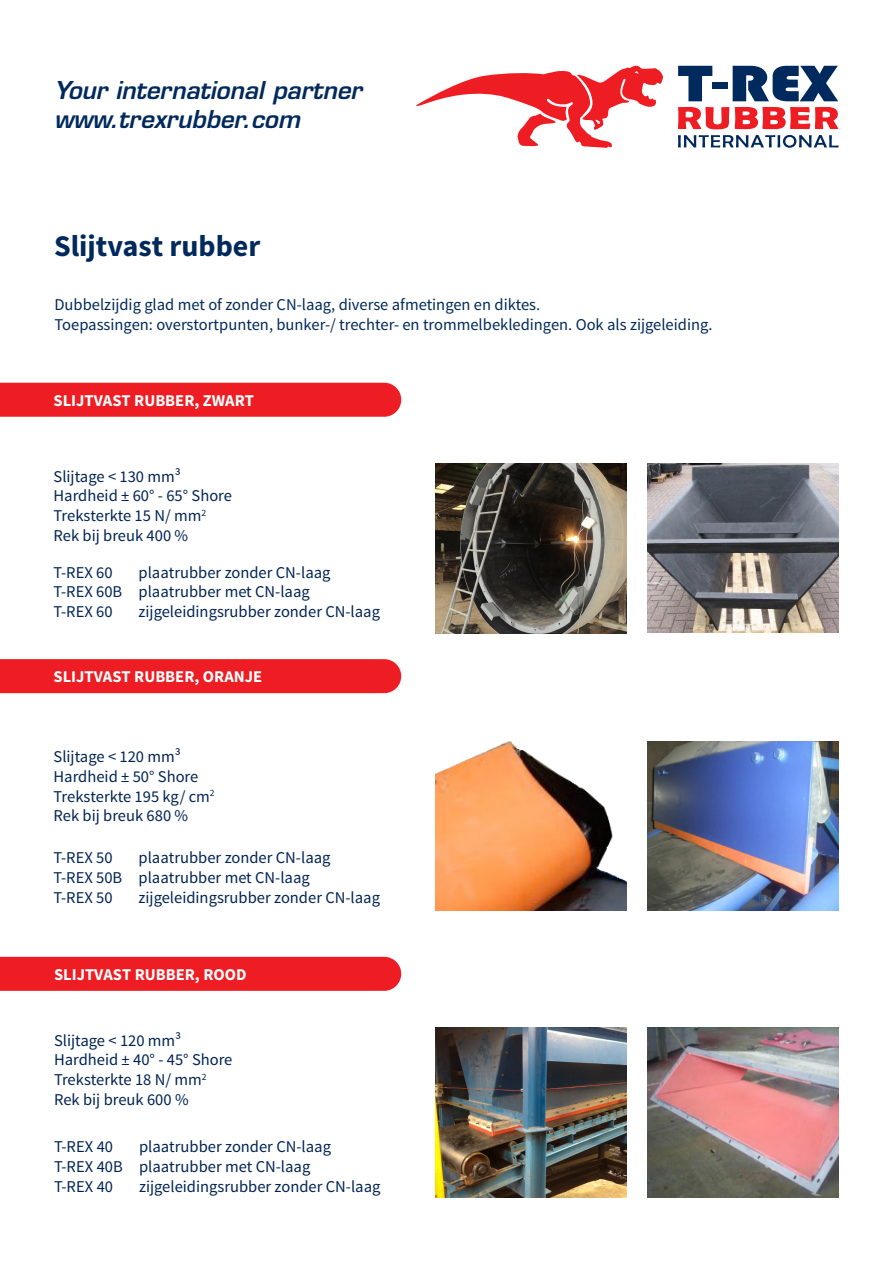
<style>
.page{position:relative;width:893px;height:1263px;background:#fff}
.page>*{position:absolute;margin:0;border:0;box-sizing:border-box;transform-origin:0 0}
.t1{font:700 30px "Source Sans Pro";color:#00295c}
.t2{font:italic 600 24px/28.8px "Eurostile LT Std";color:#00295c}
.t3{font:16.5px "Source Sans Pro";color:#002455}
.t4{font:16.5px "Source Sans Pro";color:#00295c}
.Kopregels{font:700 16.5px "Source Sans Pro";color:#fff}
</style>
<div class="page">
<svg style="left:416px;top:65px;width:247px;height:83px"></svg>
<svg style="left:733px;top:66px;width:105px;height:35px"></svg>
<div style="left:713px;top:82px;width:15px;height:7px;background:#00295d"></div>
<svg style="left:678px;top:66px;width:34px;height:35px"></svg>
<svg style="left:678px;top:135px;width:160px;height:13px"></svg>
<svg style="left:735px;top:107px;width:103px;height:22px"></svg>
<svg style="left:678px;top:107px;width:51px;height:22px"></svg>
<img style="left:648px;top:1027px;width:191px;height:170px">
<img style="left:647px;top:741px;width:191px;height:169px">
<img style="left:648px;top:463px;width:191px;height:170px">
<img style="left:435px;top:741px;width:191px;height:169px">
<img style="left:435px;top:1027px;width:191px;height:170px">
<img style="left:435px;top:463px;width:191px;height:170px">
<div style="left:0;top:383px;width:401px;height:34px;background:#ee1d23"></div>
<div style="left:0;top:957px;width:401px;height:34px;background:#ee1d23"></div>
<div style="left:0;top:659px;width:401px;height:34px;background:#ee1d23"></div>
<h2 class="t2" style="left:54px;top:76px;width:309px">Your international partner www.trexrubber.com</h2>
<p class="t1" style="left:54px;top:227px;width:208px">Slijtvast rubber</p>
<p class="t4" style="left:54px;top:294px;width:487px">Dubbelzijdig glad met of zonder CN-laag, diverse afmetingen en diktes.</p>
<p class="t4" style="left:54px;top:314px;width:660px">Toepassingen: overstortpunten, bunker-/ trechter- en trommelbekledingen. Ook als zijgeleiding.</p>
<p class="Kopregels" style="left:54px;top:390px;width:202px">SLIJTVAST RUBBER, ZWART</p>
<p class="t3" style="left:54px;top:466px;width:129px">Slijtage &lt; 130 mm³</p>
<p class="t3" style="left:54px;top:486px;width:180px">Hardheid ± 60° - 65° Shore</p>
<p class="t3" style="left:54px;top:505px;width:154px">Treksterkte 15 N/ mm<sup>2</sup></p>
<p class="t3" style="left:54px;top:525px;width:136px">Rek bij breuk 400 %</p>
<p class="t3" style="left:54px;top:562px;width:61px">T-REX 60</p>
<p class="t3" style="left:139px;top:562px;width:193px">plaatrubber zonder CN-laag</p>
<p class="t3" style="left:54px;top:582px;width:258px">T-REX 60B plaatrubber met CN-laag</p>
<p class="t3" style="left:54px;top:601px;width:61px">T-REX 60</p>
<p class="t3" style="left:139px;top:601px;width:243px">zijgeleidingsrubber zonder CN-laag</p>
<p class="Kopregels" style="left:54px;top:666px;width:210px">SLIJTVAST RUBBER, ORANJE</p>
<p class="t3" style="left:54px;top:746px;width:129px">Slijtage &lt; 120 mm³</p>
<p class="t3" style="left:54px;top:766px;width:146px">Hardheid ± 50° Shore</p>
<p class="t3" style="left:54px;top:786px;width:163px">Treksterkte 195 kg/ cm<sup>2</sup></p>
<p class="t3" style="left:54px;top:805px;width:136px">Rek bij breuk 680 %</p>
<p class="t3" style="left:54px;top:847px;width:61px">T-REX 50</p>
<p class="t3" style="left:139px;top:847px;width:193px">plaatrubber zonder CN-laag</p>
<p class="t3" style="left:54px;top:867px;width:258px">T-REX 50B plaatrubber met CN-laag</p>
<p class="t3" style="left:54px;top:887px;width:61px">T-REX 50</p>
<p class="t3" style="left:139px;top:887px;width:243px">zijgeleidingsrubber zonder CN-laag</p>
<p class="Kopregels" style="left:54px;top:964px;width:194px">SLIJTVAST RUBBER, ROOD</p>
<p class="t3" style="left:54px;top:1030px;width:129px">Slijtage &lt; 120 mm³</p>
<p class="t3" style="left:54px;top:1050px;width:180px">Hardheid ± 40° - 45° Shore</p>
<p class="t3" style="left:54px;top:1069px;width:154px">Treksterkte 18 N/ mm<sup>2</sup></p>
<p class="t3" style="left:54px;top:1089px;width:136px">Rek bij breuk 600 %</p>
<p class="t3" style="left:54px;top:1136px;width:61px">T-REX 40</p>
<p class="t3" style="left:139px;top:1136px;width:193px">plaatrubber zonder CN-laag</p>
<p class="t3" style="left:54px;top:1156px;width:258px">T-REX 40B plaatrubber met CN-laag</p>
<p class="t3" style="left:54px;top:1176px;width:61px">T-REX 40</p>
<p class="t3" style="left:139px;top:1176px;width:243px">zijgeleidingsrubber zonder CN-laag</p>
</div>
